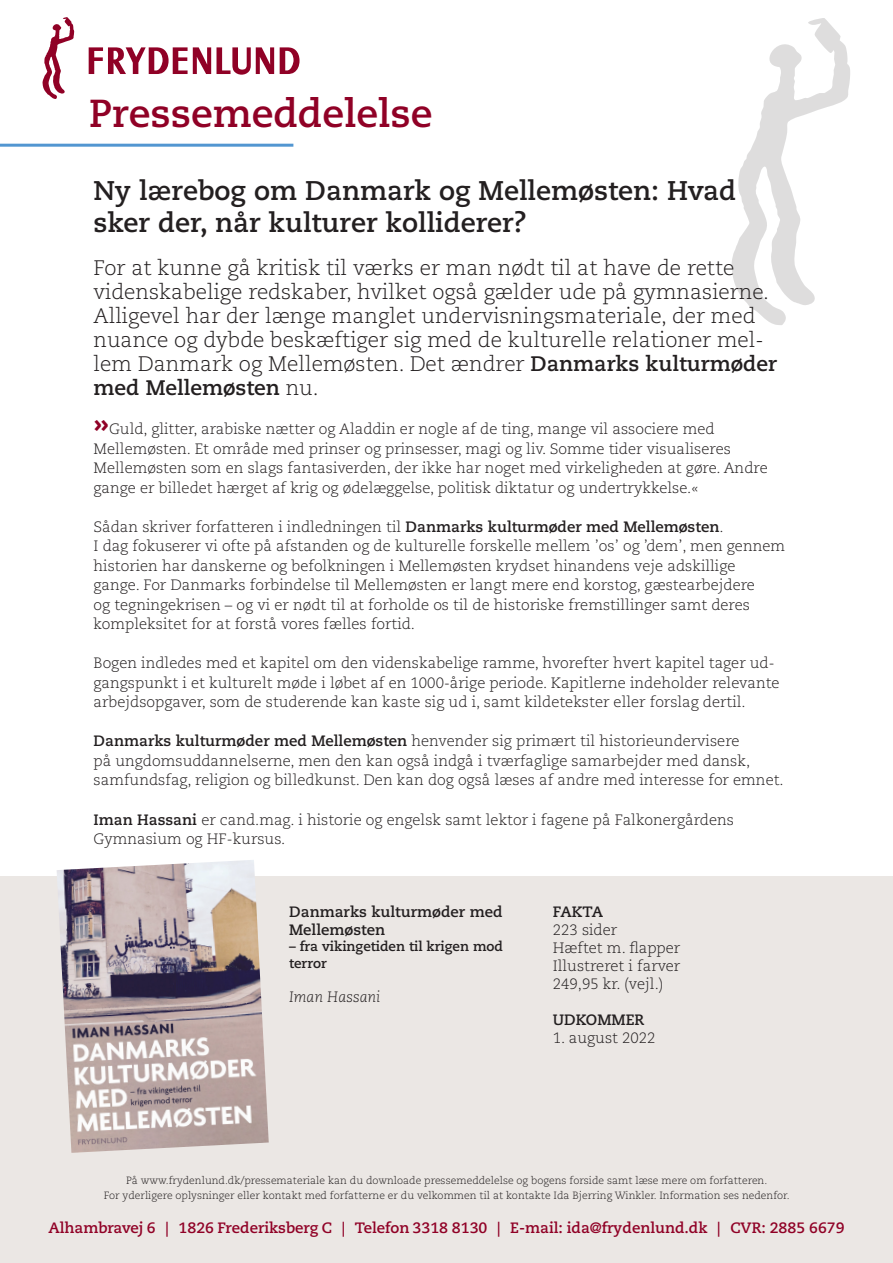
<style>
.page{position:relative;width:893px;height:1263px;background:#fff}
.page>*{position:absolute;margin:0;border:0;box-sizing:border-box;transform-origin:0 0}
.t1{font:700 39px "Caecilia LT Std";color:#900126}
.Ov1{font:700 27px/32.4px "Caecilia";color:#231f20}
.Manchet{font:300 21px/24px "Caecilia LT Std";color:#231f20}
.Brød{font:300 15px/19.5px "Caecilia LT Std";color:#231f20}
.t2{font:700 15px "Caecilia LT Std";color:#900126}
.Standarddata{font:300 15px "Caecilia LT Std";color:#231f20}
.Titel{font:700 15px/18px "Caecilia LT Std";color:#231f20}
.Standarddata-2{font:700 15px "Caecilia LT Std";color:#231f20}
.Forfatternavn{font:italic 300 15px "Caecilia LT Std";color:#231f20}
.Undertitel{font:700 13.5px/16.5px "Caecilia LT Std";color:#231f20}
.t3{font:300 10.5px/15px "Caecilia LT Std";color:#231f20;text-align:center}
.s1{font-weight:700}
.s2{font-weight:700;font-size:30px;color:#900126}
</style>
<div class="page">
<svg style="left:731px;top:18px;width:119px;height:307px"></svg>
<hr style="left:0;top:144px;width:293px;height:3px;background:#5296d1">
<div style="left:0;top:876px;width:893px;height:387px;background:#ebe7e4"></div>
<svg style="left:43px;top:17px;width:32px;height:82px"></svg>
<svg style="left:89px;top:47px;width:122px;height:27px"></svg>
<svg style="left:217px;top:47px;width:57px;height:28px"></svg>
<svg style="left:280px;top:47px;width:20px;height:27px"></svg>
<img style="left:57px;top:860px;width:212px;height:293px">
<h1 class="t1" style="left:89px;top:91px;width:345px">Pressemeddelelse</h1>
<p class="Ov1" style="left:94px;top:174px;width:644px">Ny lærebog om Danmark og Mellemøsten: Hvad sker der, når kulturer kolliderer?</p>
<p class="Manchet" style="left:94px;top:257px;width:685px">For at kunne gå kritisk til værks er man nødt til at have de rette videnskabelige redskaber, hvilket også gælder ude på gymnasierne.<br>Alligevel har der længe manglet undervisningsmateriale, der med nuance og dybde beskæftiger sig med de kulturelle relationer mel&shy;lem Danmark og Mellemøsten. Det ændrer <span class="s1">Danmarks kulturmøder med Mellemøsten</span> nu.</p>
<p class="Brød" style="left:94px;top:420px;width:676px"><span class="s2">»</span>Guld, glitter, arabiske nætter og Aladdin er nogle af de ting, mange vil associere med Mellemøsten. Et område med prinser og prinsesser, magi og liv. Somme tider visualiseres Mellemøsten som en slags fantasiverden, der ikke har noget med virkeligheden at gøre. Andre gange er billedet hærget af krig og ødelæggelse, politisk diktatur og undertrykkelse.«</p>
<p class="Brød" style="left:94px;top:517px;width:631px">Sådan skriver forfatteren i indledningen til <span class="s1">Danmarks kulturmøder med Mellemøsten</span>.</p>
<p class="Brød" style="left:94px;top:537px;width:693px">I dag fokuserer vi ofte på afstanden og de kulturelle forskelle mellem ’os’ og ’dem’, men gennem historien har danskerne og befolkningen i Mellemøsten krydset hinandens veje adskillige gange. For Danmarks forbindelse til Mellemøsten er langt mere end korstog, gæstearbejdere<br>og tegningekrisen – og vi er nødt til at forholde os til de historiske fremstillinger samt deres kompleksitet for at forstå vores fælles fortid.</p>
<p class="Brød" style="left:94px;top:654px;width:688px">Bogen indledes med et kapitel om den videnskabelige ramme, hvorefter hvert kapitel tager ud&shy;gangspunkt i et kulturelt møde i løbet af en 1000-årige periode. Kapitlerne indeholder relevante arbejdsopgaver, som de studerende kan kaste sig ud i, samt kildetekster eller forslag dertil.</p>
<p class="Brød" style="left:94px;top:732px;width:692px"><span class="s1">Danmarks kulturmøder med Mellemøsten</span> henvender sig primært til historieundervisere<br>på ungdomsuddannelserne, men den kan også indgå i tværfaglige samarbejder med dansk, samfundsfag, religion og billedkunst. Den kan dog også læses af andre med interesse for emnet.</p>
<p class="Brød" style="left:94px;top:810px;width:642px"><span class="s1">Iman Hassani</span> er cand.mag. i historie og engelsk samt lektor i fagene på Falkonergårdens<br>Gymnasium og HF-kursus.</p>
<p class="Titel" style="left:289px;top:903px;width:215px">Danmarks kulturmøder med<br>Mellemøsten</p>
<p class="Undertitel" style="left:289px;top:939px;width:215px">– fra vikingetiden til krigen mod terror</p>
<p class="Forfatternavn" style="left:289px;top:989px;width:93px">Iman Hassani</p>
<p class="Standarddata-2" style="left:553px;top:903px;width:52px">FAKTA</p>
<p class="Standarddata" style="left:553px;top:922px;width:66px">223 sider</p>
<p class="Standarddata" style="left:553px;top:940px;width:129px">Hæftet m. flapper</p>
<p class="Standarddata" style="left:553px;top:958px;width:129px">Illustreret i farver</p>
<p class="Standarddata" style="left:553px;top:976px;width:112px">249,95 kr. (vejl.)</p>
<p class="Standarddata-2" style="left:553px;top:1011px;width:93px">UDKOMMER</p>
<p class="Standarddata" style="left:553px;top:1030px;width:104px">1. august 2022</p>
<p class="t3" style="left:104px;top:1173px;width:687px">På www.frydenlund.dk/pressemateriale kan du downloade pressemeddelelse og bogens forside samt læse mere om forfatteren.<br>For yderligere oplysninger eller kontakt med forfatterne er du velkommen til at kontakte Ida Bjerring Winkler. Information ses nedenfor.</p>
<p class="t2" style="left:48px;top:1218px;width:798px">Alhambravej 6 | 1826 Frederiksberg C | Telefon 3318 8130 | E-mail: ida@frydenlund.dk | CVR: 2885 6679</p>
</div>
